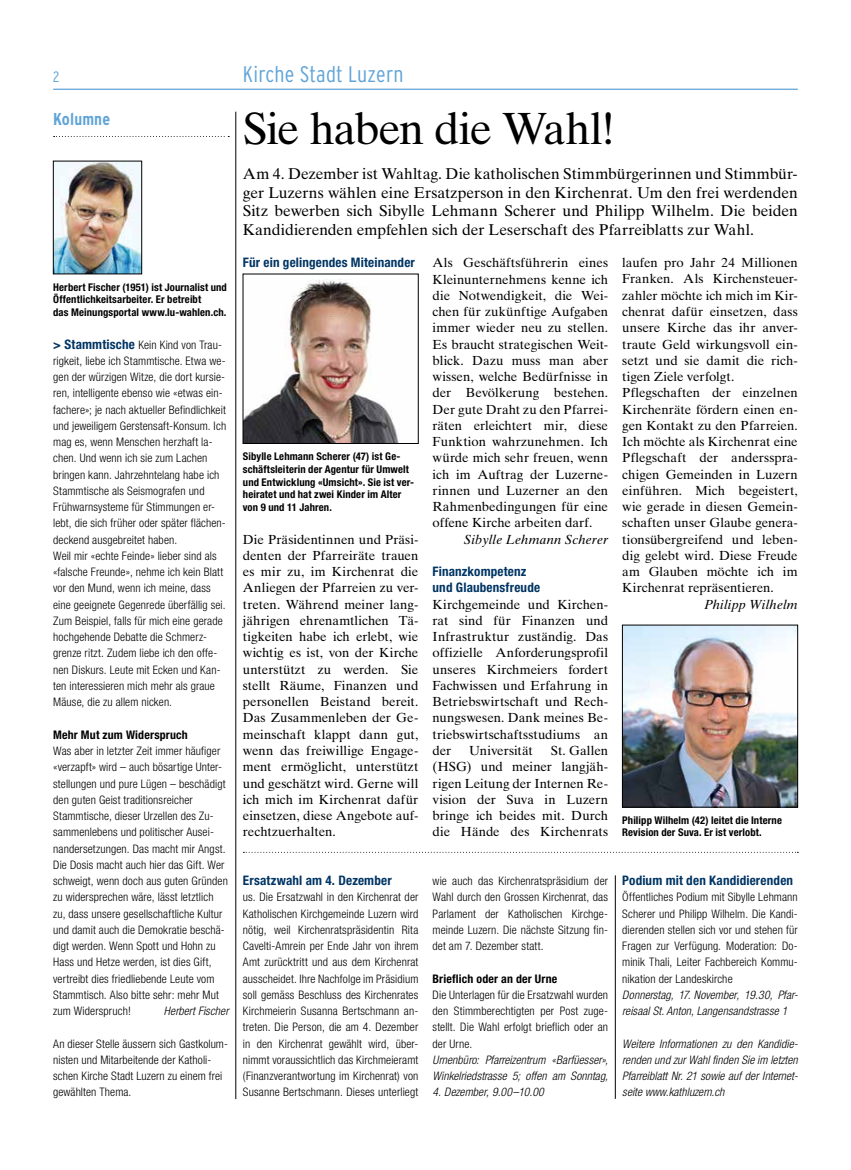
<style>
.page{position:relative;width:851px;height:1170px;background:#fff}
.page>*{position:absolute;margin:0;border:0;box-sizing:border-box;transform-origin:0 0}
.t1{font:45px "Times Ten LT Std";letter-spacing:-.035em;color:#000}
.t2{font:300 condensed 22.5px "Interstate";letter-spacing:.01em;color:#60a4d7}
.t3{font:700 condensed 17.12px "Interstate";letter-spacing:.01em;color:#60a4d7}
.t4{font:15.62px/18.8px "Times Ten LT Std";color:#000;text-align:justify}
.t5{font:300 condensed 15px "Interstate";color:#60a4d7}
.t6{font:13.12px/16.2px "Times Ten LT Std";color:#000;text-align:justify}
.t7{font:700 condensed 13.12px/16.2px "Helvetica Neue LT Std";letter-spacing:.01em;color:#003564}
.t8{font:italic 13.12px "Times Ten LT Std";letter-spacing:.01em;color:#000}
.t9{font:700 condensed 11.88px "Helvetica Neue LT Std";letter-spacing:.015em;color:#000}
.t10{font:300 condensed 11.75px/16.2px "Helvetica Neue LT Std";letter-spacing:.01em;color:#000;text-align:justify}
.t11{font:italic 300 condensed 11.75px/16.2px "Helvetica Neue LT Std";letter-spacing:.01em;color:#000}
.t12{font:700 condensed 10.62px/12.8px "Helvetica Neue LT Std";letter-spacing:.01em;color:#000}
.s1{font-weight:700;font-size:13.12px;color:#003564}
</style>
<div class="page">
<hr style="left:235px;top:112px;width:1px;height:986px;background:#000">
<hr style="left:53px;top:89px;width:744px;height:1px;background:#60a4d7">
<img style="left:245px;top:279px;width:154px;height:162px">
<div style="left:243px;top:274px;width:175px;height:169px;border:1px solid #000"></div>
<svg style="left:54px;top:136px;width:175px;height:1px"></svg>
<img style="left:55px;top:163px;width:85px;height:109px">
<div style="left:53px;top:161px;width:89px;height:113px;border:1px solid #000"></div>
<svg style="left:243px;top:851px;width:555px;height:1px"></svg>
<img style="left:624px;top:627px;width:171px;height:178px">
<div style="left:622px;top:625px;width:175px;height:182px;border:1px solid #000"></div>
<hr style="left:615px;top:875px;width:1px;height:223px;background:#000">
<p class="t5" style="left:53px;top:68px;width:8px">2</p>
<h2 class="t2" style="left:243px;top:62px;width:162px">Kirche Stadt Luzern</h2>
<h1 class="t1" style="left:243px;top:102px;width:374px">Sie haben die Wahl!</h1>
<p class="t4" style="left:243px;top:164px;width:556px">Am 4. Dezember ist Wahltag. Die katholischen Stimmbürgerinnen und Stimmbür&shy;ger Luzerns wählen eine Ersatzperson in den Kirchenrat. Um den frei werdenden Sitz bewerben sich Sibylle Lehmann Scherer und Philipp Wilhelm. Die beiden Kandidierenden empfehlen sich der Leserschaft des Pfarreiblatts zur Wahl.</p>
<h3 class="t3" style="left:53px;top:110px;width:58px">Kolumne</h3>
<p class="t12" style="left:53px;top:280px;width:175px">Herbert Fischer (1951) ist Journalist und<br>Öffentlichkeitsarbeiter. Er betreibt<br>das Meinungsportal www.lu-wahlen.ch.</p>
<p class="t10" style="left:53px;top:336px;width:174px;text-align:left"><span class="s1">&gt; Stammtische</span> Kein Kind von Trau&shy;rigkeit, liebe ich Stammtische. Etwa we&shy;gen der würzigen Witze, die dort kursie&shy;ren, intelligente ebenso wie «etwas ein&shy;fachere»; je nach aktueller Befindlichkeit und jeweiligem Gerstensaft-Konsum. Ich mag es, wenn Menschen herzhaft la&shy;chen. Und wenn ich sie zum Lachen bringen kann. Jahrzehntelang habe ich Stammtische als Seismografen und Frühwarnsysteme für Stimmungen er&shy;lebt, die sich früher oder später flächen&shy;deckend ausgebreitet haben.<br>Weil mir «echte Feinde» lieber sind als «falsche Freunde», nehme ich kein Blatt vor den Mund, wenn ich meine, dass eine geeignete Gegenrede überfällig sei.<br>Zum Beispiel, falls für mich eine gerade hochgehende Debatte die Schmerz&shy;grenze ritzt. Zudem liebe ich den offe&shy;nen Diskurs. Leute mit Ecken und Kan&shy;ten interessieren mich mehr als graue Mäuse, die zu allem nicken.</p>
<p class="t9" style="left:53px;top:727px;width:136px">Mehr Mut zum Widerspruch</p>
<p class="t10" style="left:53px;top:742px;width:176px;text-align:left">Was aber in letzter Zeit immer häufiger «verzapft» wird – auch bösartige Unter&shy;stellungen und pure Lügen – beschädigt den guten Geist traditionsreicher Stammtische, dieser Urzellen des Zu&shy;sammenlebens und politischer Ausei&shy;nandersetzungen. Das macht mir Angst.<br>Die Dosis macht auch hier das Gift. Wer schweigt, wenn doch aus guten Gründen zu widersprechen wäre, lässt letztlich zu, dass unsere gesellschaftliche Kultur und damit auch die Demokratie beschä&shy;digt werden. Wenn Spott und Hohn zu Hass und Hetze werden, ist dies Gift, vertreibt dies friedliebende Leute vom Stammtisch. Also bitte sehr: mehr Mut zum Widerspruch!</p>
<p class="t11" style="left:164px;top:1003px;width:66px">Herbert Fischer</p>
<p class="t10" style="left:53px;top:1035px;width:176px;text-align:left">An dieser Stelle äussern sich Gastkolum&shy;nisten und Mitarbeitende der Katholi&shy;schen Kirche Stadt Luzern zu einem frei gewählten Thema.</p>
<p class="t7" style="left:243px;top:254px;width:173px">Für ein gelingendes Miteinander</p>
<p class="t12" style="left:243px;top:450px;width:173px">Sibylle Lehmann Scherer (47) ist Ge&shy;schäftsleiterin der Agentur für Umwelt und Entwicklung «Umsicht». Sie ist ver&shy;heiratet und hat zwei Kinder im Alter von 9 und 11 Jahren.</p>
<p class="t6" style="left:243px;top:531px;width:177px">Die Präsidentinnen und Präsi&shy;denten der Pfarreiräte trauen es mir zu, im Kirchenrat die Anliegen der Pfarreien zu ver&shy;treten. Während meiner lang&shy;jährigen ehrenamtlichen Tä&shy;tigkeiten habe ich erlebt, wie wichtig es ist, von der Kirche unterstützt zu werden. Sie stellt Räume, Finanzen und personellen Beistand bereit.<br>Das Zusammenleben der Ge&shy;meinschaft klappt dann gut, wenn das freiwillige Engage&shy;ment ermöglicht, unterstützt und geschätzt wird. Gerne will ich mich im Kirchenrat dafür einsetzen, diese Angebote auf&shy;rechtzuerhalten.</p>
<p class="t7" style="left:243px;top:872px;width:150px">Ersatzwahl am 4. Dezember</p>
<p class="t10" style="left:243px;top:888px;width:177px">us. Die Ersatzwahl in den Kirchenrat der Katholischen Kirchgemeinde Luzern wird nötig, weil Kirchenratspräsidentin Rita Cavelti-Amrein per Ende Jahr von ihrem Amt zurücktritt und aus dem Kirchenrat ausscheidet. Ihre Nachfolge im Präsidium soll gemäss Beschluss des Kirchenrates Kirchmeierin Susanna Bertschmann an&shy;treten. Die Person, die am 4. Dezember in den Kirchenrat gewählt wird, über&shy;nimmt voraussichtlich das Kirchmeieramt (Finanzverantwortung im Kirchenrat) von Susanne Bertschmann. Dieses unterliegt</p>
<p class="t6" style="left:432px;top:254px;width:177px">Als Geschäftsführerin eines Kleinunternehmens kenne ich die Notwendigkeit, die Wei&shy;chen für zukünftige Aufgaben immer wieder neu zu stellen.<br>Es braucht strategischen Weit&shy;blick. Dazu muss man aber wissen, welche Bedürfnisse in der Bevölkerung bestehen.<br>Der gute Draht zu den Pfarrei&shy;räten erleichtert mir, diese Funktion wahrzunehmen. Ich würde mich sehr freuen, wenn ich im Auftrag der Luzerne&shy;rinnen und Luzerner an den Rahmenbedingungen für eine offene Kirche arbeiten darf.</p>
<p class="t8" style="left:464px;top:531px;width:146px">Sibylle Lehmann Scherer</p>
<p class="t7" style="left:432px;top:563px;width:109px">Finanzkompetenz und Glaubensfreude</p>
<p class="t6" style="left:432px;top:596px;width:177px">Kirchgemeinde und Kirchen&shy;rat sind für Finanzen und Infrastruktur zuständig. Das offizielle Anforderungsprofil unseres Kirchmeiers fordert Fachwissen und Erfahrung in Betriebswirtschaft und Rech&shy;nungswesen. Dank meines Be&shy;triebswirtschaftsstudiums an der</p>
<p class="t6" style="left:432px;top:742px;width:177px;text-indent:118px">St. Gallen (HSG) und meiner langjäh&shy;rigen Leitung der Internen Re&shy;vision der Suva in Luzern bringe ich beides mit. Durch die Hände des Kirchenrats</p>
<p class="t6" style="left:469px;top:742px;width:65px">Universität</p>
<p class="t6" style="left:622px;top:254px;width:177px;text-align:left">laufen pro Jahr 24 Millionen<br>Franken. Als Kirchensteuer&shy;zahler möchte ich mich im Kir&shy;chenrat dafür einsetzen, dass unsere Kirche das ihr anver&shy;traute Geld wirkungsvoll ein&shy;setzt und sie damit die rich&shy;tigen Ziele verfolgt.<br>Pflegschaften der einzelnen<br>Kirchenräte fördern einen en&shy;gen Kontakt zu den Pfarreien.<br>Ich möchte als Kirchenrat eine<br>Pflegschaft der andersspra&shy;chigen Gemeinden in Luzern einführen. Mich begeistert, wie gerade in diesen Gemein&shy;schaften unser Glaube genera&shy;tionsübergreifend und leben&shy;dig gelebt wird. Diese Freude am Glauben möchte ich im<br>Kirchenrat repräsentieren.</p>
<p class="t8" style="left:704px;top:596px;width:95px">Philipp Wilhelm</p>
<p class="t12" style="left:622px;top:813px;width:161px">Philipp Wilhelm (42) leitet die Interne<br>Revision der Suva. Er ist verlobt.</p>
<p class="t10" style="left:432px;top:872px;width:177px">wie auch das Kirchenratspräsidium der Wahl durch den Grossen Kirchenrat, das Parlament der Katholischen Kirchge&shy;meinde Luzern. Die nächste Sitzung fin&shy;det am 7. Dezember statt.</p>
<p class="t9" style="left:432px;top:971px;width:126px">Brieflich oder an der Urne</p>
<p class="t10" style="left:432px;top:986px;width:177px">Die Unterlagen für die Ersatzwahl wurden den Stimmberechtigten per Post zuge&shy;stellt. Die Wahl erfolgt brieflich oder an der Urne.</p>
<p class="t11" style="left:432px;top:1051px;width:177px">Urnenbüro: Pfarreizentrum «Barfüesser»,<br>Winkelriedstrasse 5; offen am Sonntag,</p>
<p class="t11" style="left:432px;top:1084px;width:113px">4. Dezember, 9.00–10.00</p>
<p class="t7" style="left:622px;top:872px;width:172px">Podium mit den Kandidierenden</p>
<p class="t10" style="left:622px;top:888px;width:177px">Öffentliches Podium mit Sibylle Lehmann Scherer und Philipp Wilhelm. Die Kandi&shy;dierenden stellen sich vor und stehen für Fragen zur Verfügung. Moderation: Do&shy;minik Thali, Leiter Fachbereich Kommu&shy;nikation der Landeskirche</p>
<p class="t11" style="left:622px;top:986px;width:177px">Donnerstag, 17. November, 19.30, Pfar&shy;reisaal St. Anton, Langensandstrasse 1</p>
<p class="t11" style="left:622px;top:1035px;width:177px;text-align:justify">Weitere Informationen zu den Kandidie&shy;renden und zur Wahl finden Sie im letzten Pfarreiblatt Nr. 21 sowie auf der Internet&shy;seite www.kathluzern.ch</p>
</div>
